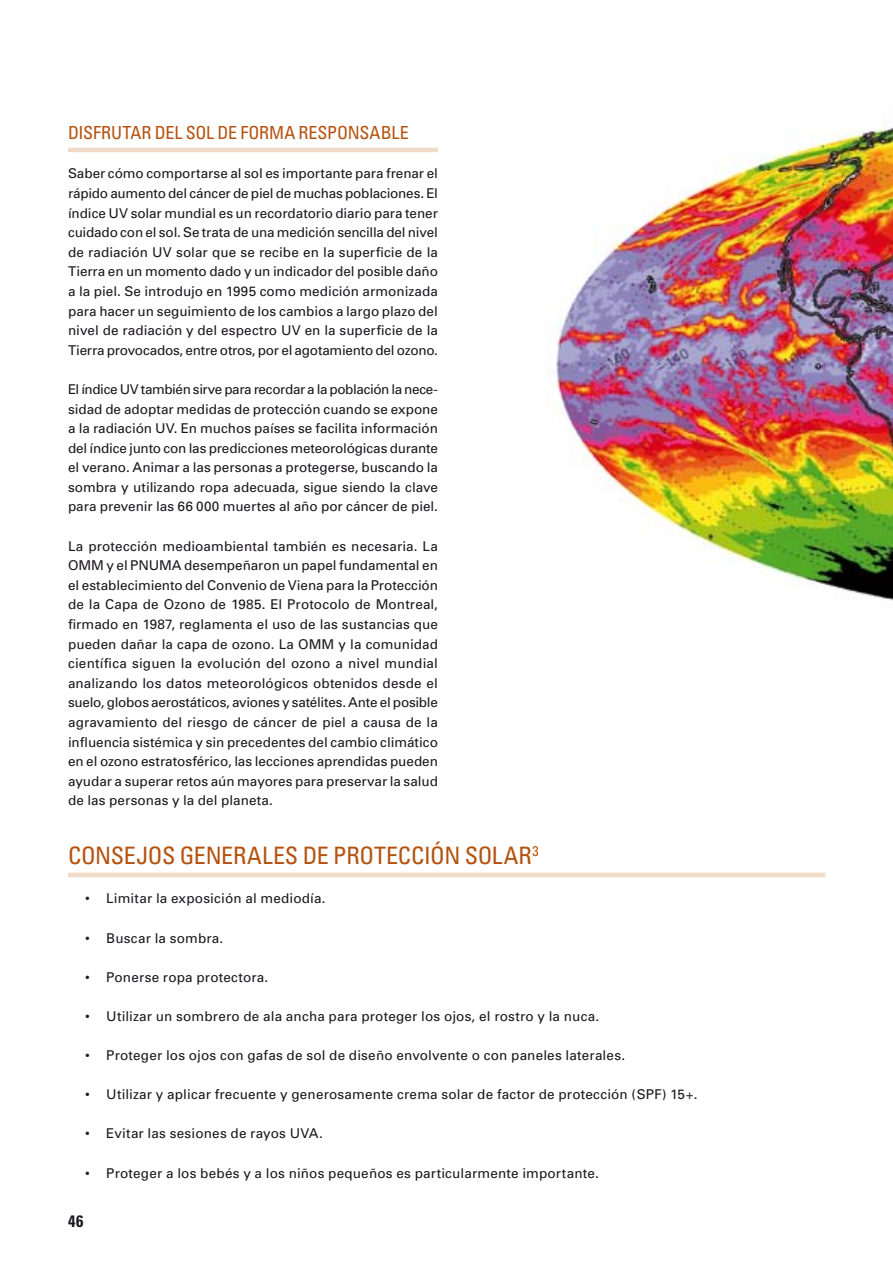
<style>
.page{position:relative;width:893px;height:1263px;background:#fff}
.page>*{position:absolute;margin:0;border:0;box-sizing:border-box;transform-origin:0 0}
.section_3__body_text{font:condensed 24px "Univers";letter-spacing:-.01em;color:#b5520f}
.section_3__body_text-2{font:condensed 18px "Univers";letter-spacing:-.01em;color:#b5520f}
.t1{font:700 condensed 16.5px "Univers";color:#1a171c}
.body_text{font:13.5px/19.6px "Univers";letter-spacing:-.005em;color:#1a171c;text-align:justify}
.bullets__left_justif{font:13.5px "Univers";letter-spacing:.015em;color:#1a171c}
</style>
<div class="page">
<hr style="left:68px;top:148px;width:370px;height:4px;background:#f1dac6">
<img style="left:546px;top:124px;width:347px;height:477px">
<hr style="left:68px;top:873px;width:757px;height:4px;background:#f1dac6">
<p class="section_3__body_text-2" style="left:68px;top:121px;width:342px">DISFRUTAR DEL SOL DE FORMA RESPONSABLE</p>
<p class="body_text" style="left:68px;top:164px;width:371px">Saber cómo comportarse al sol es importante para frenar el rápido aumento del cáncer de piel de muchas poblaciones. El índice UV solar mundial es un recordatorio diario para tener cuidado con el sol. Se trata de una medición sencilla del nivel de radiación UV solar que se recibe en la superficie de la Tierra en un momento dado y un indicador del posible daño a la piel. Se introdujo en 1995 como medición armonizada para hacer un seguimiento de los cambios a largo plazo del nivel de radiación y del espectro UV en la superficie de la Tierra provocados, entre otros, por el agotamiento del ozono.</p>
<p class="body_text" style="left:68px;top:379px;width:371px">El índice UV también sirve para recordar a la población la nece&shy;sidad de adoptar medidas de protección cuando se expone a la radiación UV. En muchos países se facilita información del índice junto con las predicciones meteorológicas durante el verano. Animar a las personas a protegerse, buscando la sombra y utilizando ropa adecuada, sigue siendo la clave para prevenir las 66 000 muertes al año por cáncer de piel.</p>
<p class="body_text" style="left:68px;top:536px;width:371px">La protección medioambiental también es necesaria. La OMM y el PNUMA desempeñaron un papel fundamental en el establecimiento del Convenio de Viena para la Protección de la Capa de Ozono de 1985. El Protocolo de Montreal, firmado en 1987, reglamenta el uso de las sustancias que pueden dañar la capa de ozono. La OMM y la comunidad científica siguen la evolución del ozono a nivel mundial analizando los datos meteorológicos obtenidos desde el suelo, globos aerostáticos, aviones y satélites. Ante el posible agravamiento del riesgo de cáncer de piel a causa de la influencia sistémica y sin precedentes del cambio climático en el ozono estratosférico, las lecciones aprendidas pueden ayudar a superar retos aún mayores para preservar la salud de las personas y la del planeta.</p>
<p class="section_3__body_text" style="left:68px;top:840px;width:472px">CONSEJOS GENERALES DE PROTECCIÓN SOLAR<sup>3</sup></p>
<p class="bullets__left_justif" style="left:85px;top:891px;width:242px">• Limitar la exposición al mediodía.</p>
<p class="bullets__left_justif" style="left:85px;top:930px;width:140px">• Buscar la sombra.</p>
<p class="bullets__left_justif" style="left:85px;top:969px;width:185px">• Ponerse ropa protectora.</p>
<p class="bullets__left_justif" style="left:85px;top:1008px;width:516px">• Utilizar un sombrero de ala ancha para proteger los ojos, el rostro y la nuca.</p>
<p class="bullets__left_justif" style="left:85px;top:1047px;width:542px">• Proteger los ojos con gafas de sol de diseño envolvente o con paneles laterales.</p>
<p class="bullets__left_justif" style="left:85px;top:1086px;width:614px">• Utilizar y aplicar frecuente y generosamente crema solar de factor de protección (SPF) 15+.</p>
<p class="bullets__left_justif" style="left:85px;top:1126px;width:239px">• Evitar las sesiones de rayos UVA.</p>
<p class="bullets__left_justif" style="left:85px;top:1165px;width:515px">• Proteger a los bebés y a los niños pequeños es particularmente importante.</p>
<p class="t1" style="left:68px;top:1211px;width:17px">46</p>
</div>
